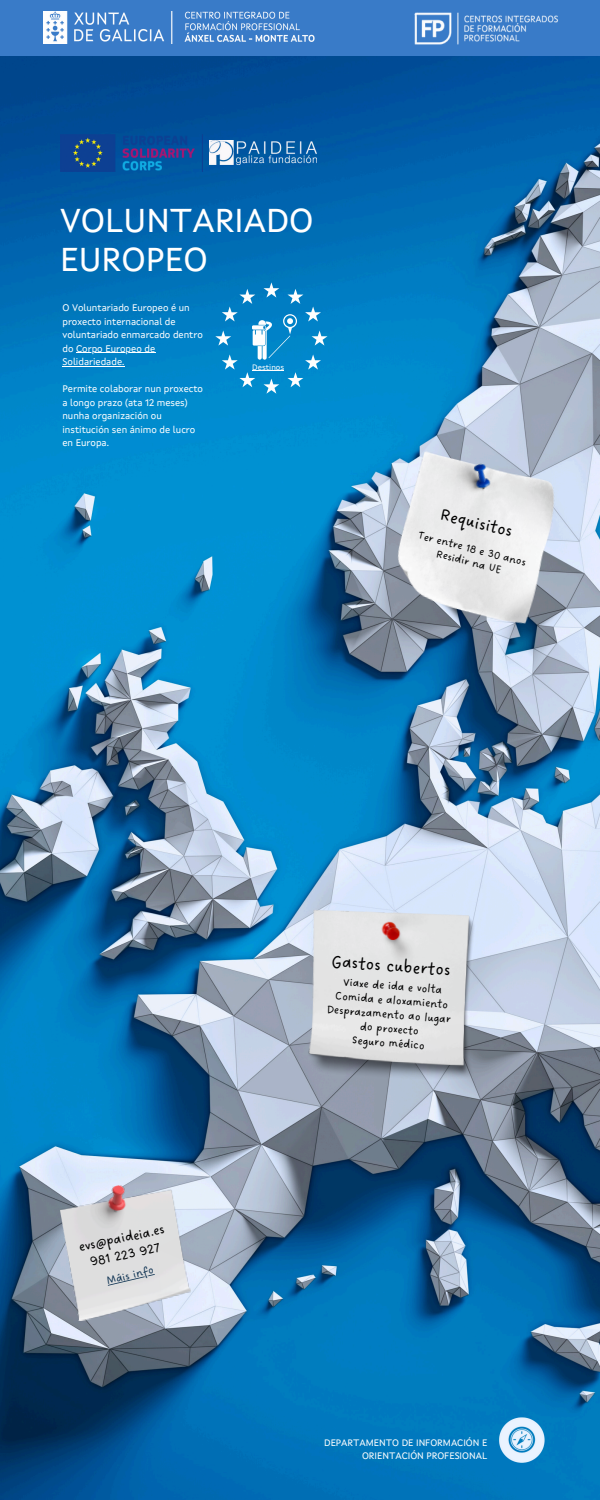
<style>
.page{position:relative;width:600px;height:1500px;background:#fff}
.page>*{position:absolute;margin:0;border:0;box-sizing:border-box;transform-origin:0 0}
.t1{font:33.5px/39px "Xunta Sans";color:#fff}
.t2{font:18.2px "DO Sans Regular";color:#000}
.t3{font:14.6px/17px "DO Sans Regular";color:#000;text-align:center}
.t4{font:12.2px/14.3px "DO Sans Regular";color:#000;text-align:center}
.t5{font:12.1px "DO Sans Regular";color:#143756}
.t6{font:11.9px/13.4px "DO Sans Regular";color:#000;text-align:center}
.t7{font:9.7px/13.5px "Xunta Sans";color:#fff}
.t8{font:9.5px/12.8px "Xunta Sans";color:#fff;text-align:right}
.t9{font:8px "Xunta Sans";color:#fefefe}
</style>
<div class="page">
<img style="left:0;top:56px;width:600px;height:1444px">
<div style="left:0;top:0;width:600px;height:56px;background:#397bc8"></div>
<img style="left:43px;top:12px;width:271px;height:32px">
<img style="left:414px;top:12px;width:144px;height:33px">
<img style="left:499px;top:1417px;width:45px;height:45px">
<img style="left:60px;top:135px;width:142px;height:36px">
<img style="left:210px;top:140px;width:107px;height:25px">
<img style="left:362px;top:435px;width:215px;height:210px">
<img style="left:58px;top:1176px;width:135px;height:145px">
<svg style="left:108px;top:1274px;width:47px;height:12px"></svg>
<img style="left:306px;top:910px;width:174px;height:174px">
<svg style="left:215px;top:282px;width:113px;height:112px;background:#1e91cd"></svg>
<hr style="left:252px;top:371px;width:32px;height:1px;background:#fefefe">
<hr style="left:76px;top:352px;width:79px;height:1px;background:#fff">
<hr style="left:62px;top:366px;width:62px;height:1px;background:#fff">
<p class="t1" style="left:60px;top:204px;width:255px">VOLUNTARIADO<br>EUROPEO</p>
<p class="t7" style="left:62px;top:302px;width:142px">O Voluntariado Europeo é un proxecto internacional de voluntariado enmarcado dentro do Corpo Europeo de</p>
<p class="t7" style="left:62px;top:356px;width:64px">Solidariedade.</p>
<p class="t7" style="left:62px;top:383px;width:142px">Permite colaborar nun proxecto a longo prazo (ata 12 meses) nunha organización ou institución sen ánimo de lucro</p>
<h2 class="t7" style="left:62px;top:437px;width:48px">en Europa.</h2>
<h6 class="t9" style="left:252px;top:364px;width:33px">Destinos</h6>
<p class="t2" style="left:443px;top:503px;width:76px;rotate:14deg">Requisitos</p>
<p class="t6" style="left:420px;top:529px;width:113px;rotate:14deg">Ter entre 18 e 30 anos<br>Residir na UE</p>
<p class="t3" style="left:77px;top:1239px;width:89px;rotate:-12deg">evs@paideia.es<br>981 223 927</p>
<p class="t5" style="left:105px;top:1274px;width:50px;rotate:-13deg">Máis info</p>
<h6 class="t2" style="left:332px;top:951px;width:121px;rotate:4deg">Gastos cubertos</h6>
<h1 class="t4" style="left:330px;top:974px;width:126px;rotate:5deg">Viaxe de ida e volta<br>Comida e aloxamiento<br>Desprazamento ao lugar do proxecto<br>Seguro médico</h1>
<p class="t8" style="left:324px;top:1437px;width:165px">DEPARTAMENTO DE INFORMACIÓN E<br>ORIENTACIÓN PROFESIONAL</p>
</div>
